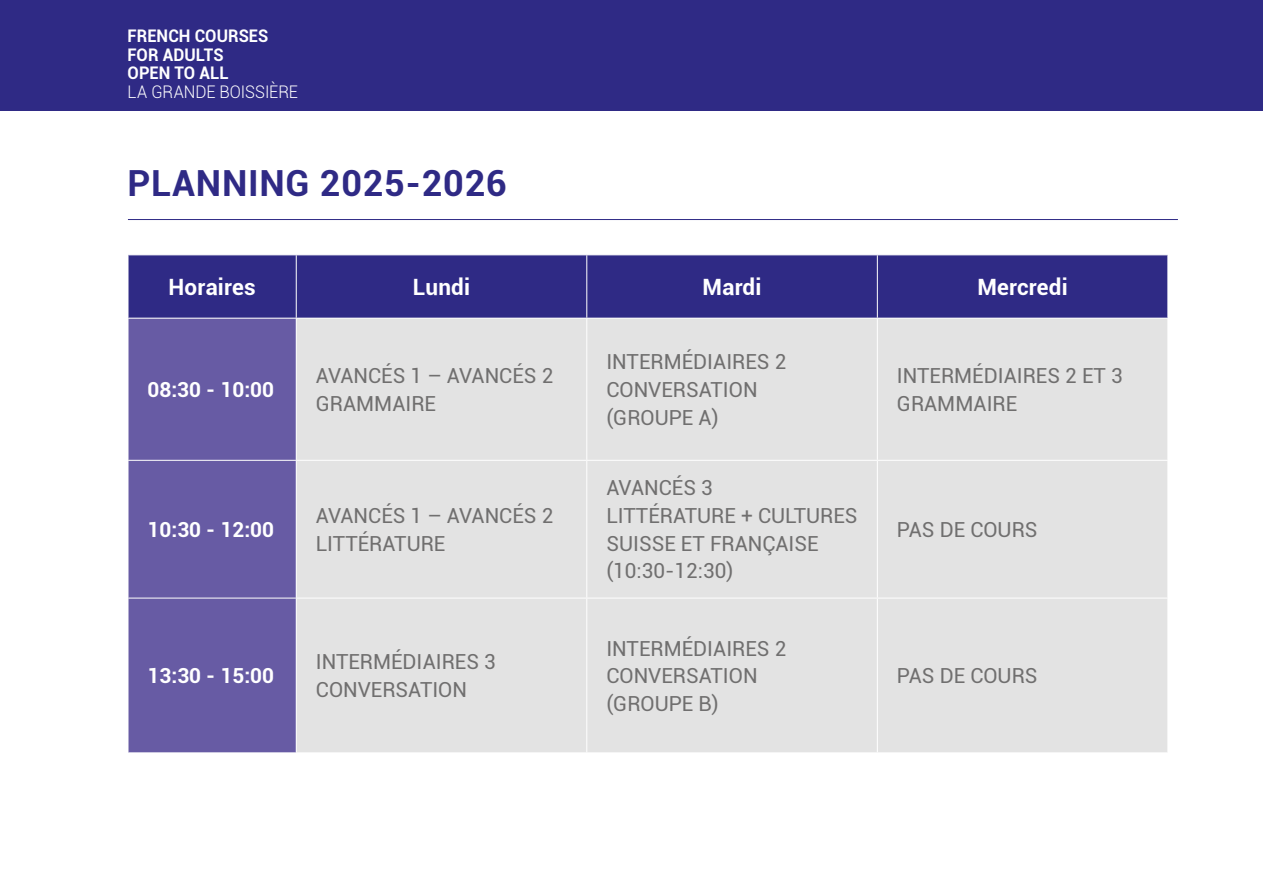
<style>
.page{position:relative;width:1263px;height:893px;background:#fff}
.page>*{position:absolute;margin:0;border:0;box-sizing:border-box;transform-origin:0 0}
.t1{font:700 36px "Roboto";letter-spacing:.02em;color:#2f2a85}
.t2{font:700 22.5px "Roboto";letter-spacing:.01em;color:#fff}
.t3{font:20.7px/27.6px "Roboto";color:#706f6f}
.t4{font:700 20.7px "Roboto";color:#fff}
.t5{font:700 17.4px/18.6px "Roboto";letter-spacing:.005em;color:#fff;scale:.95 1}
.t6{font:300 17.4px "Roboto";letter-spacing:-.01em;color:#fff;scale:.95 1}
</style>
<div class="page">
<div style="left:129px;top:255px;width:1038px;height:63px;background:#2f2a85"></div>
<div style="left:129px;top:319px;width:167px;height:433px;background:#675ba4"></div>
<div style="left:297px;top:319px;width:870px;height:433px;background:#e3e3e3"></div>
<hr style="left:296px;top:255px;width:1px;height:63px;background:#fff">
<hr style="left:586px;top:255px;width:1px;height:63px;background:#fff">
<hr style="left:877px;top:255px;width:1px;height:63px;background:#fff">
<hr style="left:586px;top:319px;width:1px;height:141px;background:#fff">
<hr style="left:877px;top:319px;width:1px;height:141px;background:#fff">
<hr style="left:128px;top:460px;width:168px;height:1px;background:#fff">
<hr style="left:296px;top:460px;width:291px;height:1px;background:#fff">
<hr style="left:587px;top:460px;width:290px;height:1px;background:#fff">
<hr style="left:586px;top:461px;width:1px;height:137px;background:#fff">
<hr style="left:877px;top:460px;width:291px;height:1px;background:#fff">
<hr style="left:877px;top:461px;width:1px;height:137px;background:#fff">
<hr style="left:128px;top:598px;width:168px;height:1px;background:#fff">
<hr style="left:296px;top:598px;width:291px;height:1px;background:#fff">
<hr style="left:587px;top:598px;width:290px;height:1px;background:#fff">
<hr style="left:586px;top:598px;width:1px;height:154px;background:#fff">
<hr style="left:877px;top:598px;width:291px;height:1px;background:#fff">
<hr style="left:877px;top:598px;width:1px;height:154px;background:#fff">
<hr style="left:128px;top:219px;width:1050px;height:1px;background:#2f2a85">
<div style="left:0;top:0;width:1263px;height:111px;background:#2f2a85"></div>
<p class="t5" style="left:128px;top:26px;width:150px">FRENCH COURSES<br>FOR ADULTS<br>OPEN TO ALL</p>
<p class="t6" style="left:128px;top:80px;width:181px">LA GRANDE BOISSIÈRE</p>
<h1 class="t1" style="left:128px;top:158px;width:381px">PLANNING 2025-2026</h1>
<p class="t2" style="left:169px;top:271px;width:89px">Horaires</p>
<p class="t2" style="left:413px;top:271px;width:59px">Lundi</p>
<p class="t2" style="left:703px;top:271px;width:60px">Mardi</p>
<p class="t2" style="left:977px;top:271px;width:92px">Mercredi</p>
<p class="t4" style="left:148px;top:375px;width:128px">08:30 - 10:00</p>
<p class="t4" style="left:148px;top:515px;width:128px">10:30 - 12:00</p>
<p class="t4" style="left:148px;top:661px;width:128px">13:30 - 15:00</p>
<p class="t3" style="left:316px;top:361px;width:239px">AVANCÉS 1 – AVANCÉS 2<br>GRAMMAIRE</p>
<p class="t3" style="left:316px;top:501px;width:239px">AVANCÉS 1 – AVANCÉS 2<br>LITTÉRATURE</p>
<p class="t3" style="left:316px;top:647px;width:181px">INTERMÉDIAIRES 3<br>CONVERSATION</p>
<p class="t3" style="left:606px;top:347px;width:181px">INTERMÉDIAIRES 2<br>CONVERSATION (GROUPE A)</p>
<p class="t3" style="left:606px;top:473px;width:253px">AVANCÉS 3<br>LITTÉRATURE + CULTURES<br>SUISSE ET FRANÇAISE (10:30-12:30)</p>
<p class="t3" style="left:606px;top:633px;width:181px">INTERMÉDIAIRES 2<br>CONVERSATION (GROUPE B)</p>
<p class="t3" style="left:897px;top:361px;width:227px">INTERMÉDIAIRES 2 ET 3<br>GRAMMAIRE</p>
<p class="t3" style="left:897px;top:515px;width:142px">PAS DE COURS</p>
<p class="t3" style="left:897px;top:661px;width:142px">PAS DE COURS</p>
</div>
